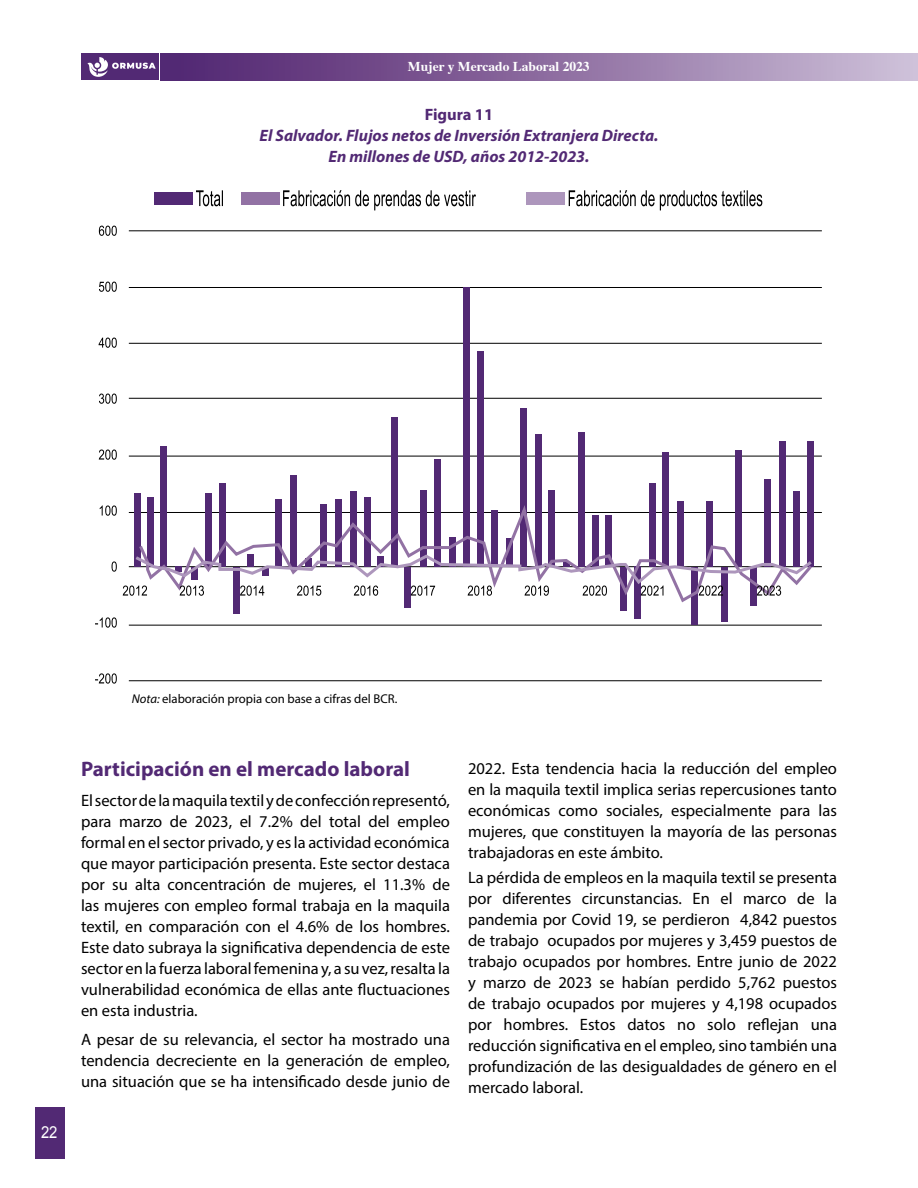
<style>
.page{position:relative;width:918px;height:1188px;background:#fff}
.page>*{position:absolute;margin:0;border:0;box-sizing:border-box;transform-origin:0 0}
.t1{font:700 21px "Myriad Pro";color:#522974}
.t2{font:16.5px/21px "Myriad Pro";color:#000;text-align:justify}
.t3{font:italic 700 16.5px/21px "Myriad Pro";color:#522974;text-align:center}
.t4{font:700 16.5px "Myriad Pro";color:#522974}
.t5{font:16.5px "Arial";color:#fff;scale:.9 1}
.t6{font:700 13.5px "Times";color:#fff}
.t7{font:12.75px "Myriad Pro";color:#000}
.s1{font-style:italic}
</style>
<div class="page">
<div style="left:161px;top:54px;width:757px;height:26px;background:linear-gradient(to right,#4d1e6c,#cdbed7)"></div>
<div style="left:81px;top:54px;width:78px;height:26px;background:#522974"></div>
<svg style="left:87px;top:57px;width:69px;height:20px"></svg>
<div style="left:35px;top:1107px;width:30px;height:51px;background:#522974"></div>
<hr style="left:129px;top:512px;width:693px;height:1px;background:#000">
<hr style="left:129px;top:566px;width:693px;height:1px;background:#000">
<hr style="left:129px;top:231px;width:693px;height:1px;background:#000">
<hr style="left:129px;top:287px;width:693px;height:1px;background:#000">
<hr style="left:129px;top:343px;width:693px;height:1px;background:#000">
<hr style="left:129px;top:398px;width:693px;height:1px;background:#000">
<hr style="left:129px;top:456px;width:693px;height:1px;background:#000">
<hr style="left:129px;top:625px;width:693px;height:1px;background:#000">
<hr style="left:129px;top:680px;width:693px;height:1px;background:#000">
<div style="left:134px;top:493px;width:7px;height:74px;background:#522974"></div>
<div style="left:404px;top:567px;width:6px;height:41px;background:#522974"></div>
<div style="left:621px;top:567px;width:6px;height:43px;background:#522974"></div>
<div style="left:634px;top:567px;width:6px;height:52px;background:#522974"></div>
<div style="left:691px;top:567px;width:6px;height:58px;background:#522974"></div>
<div style="left:721px;top:567px;width:7px;height:55px;background:#522974"></div>
<div style="left:750px;top:567px;width:7px;height:39px;background:#522974"></div>
<div style="left:233px;top:567px;width:7px;height:46px;background:#522974"></div>
<div style="left:205px;top:493px;width:7px;height:74px;background:#522974"></div>
<div style="left:220px;top:483px;width:6px;height:84px;background:#522974"></div>
<div style="left:275px;top:499px;width:7px;height:68px;background:#522974"></div>
<div style="left:335px;top:499px;width:6px;height:68px;background:#522974"></div>
<div style="left:350px;top:492px;width:6px;height:75px;background:#522974"></div>
<div style="left:365px;top:497px;width:6px;height:70px;background:#522974"></div>
<div style="left:420px;top:490px;width:6px;height:77px;background:#522974"></div>
<div style="left:435px;top:459px;width:6px;height:108px;background:#522974"></div>
<div style="left:290px;top:475px;width:7px;height:92px;background:#522974"></div>
<div style="left:391px;top:417px;width:7px;height:150px;background:#522974"></div>
<div style="left:463px;top:288px;width:7px;height:279px;background:#522974"></div>
<div style="left:477px;top:352px;width:7px;height:215px;background:#522974"></div>
<div style="left:520px;top:409px;width:6px;height:158px;background:#522974"></div>
<div style="left:535px;top:434px;width:6px;height:133px;background:#522974"></div>
<div style="left:549px;top:490px;width:6px;height:77px;background:#522974"></div>
<div style="left:578px;top:432px;width:7px;height:135px;background:#522974"></div>
<div style="left:649px;top:483px;width:7px;height:84px;background:#522974"></div>
<div style="left:735px;top:450px;width:7px;height:117px;background:#522974"></div>
<div style="left:764px;top:479px;width:6px;height:88px;background:#522974"></div>
<div style="left:808px;top:441px;width:6px;height:126px;background:#522974"></div>
<div style="left:793px;top:492px;width:7px;height:75px;background:#522974"></div>
<div style="left:779px;top:441px;width:7px;height:126px;background:#522974"></div>
<div style="left:663px;top:452px;width:6px;height:115px;background:#522974"></div>
<div style="left:148px;top:497px;width:6px;height:70px;background:#522974"></div>
<div style="left:161px;top:446px;width:6px;height:121px;background:#522974"></div>
<svg style="left:139px;top:500px;width:669px;height:104px"></svg>
<div style="left:155px;top:193px;width:38px;height:12px;background:#522974"></div>
<div style="left:241px;top:193px;width:38px;height:12px;background:#9272a4"></div>
<div style="left:526px;top:193px;width:39px;height:12px;background:#ad96bc"></div>
<svg style="left:123px;top:553px;width:692px;height:43px"></svg>
<svg style="left:95px;top:673px;width:22px;height:11px"></svg>
<svg style="left:95px;top:617px;width:22px;height:11px"></svg>
<svg style="left:112px;top:561px;width:5px;height:11px"></svg>
<svg style="left:100px;top:505px;width:17px;height:11px"></svg>
<svg style="left:99px;top:450px;width:18px;height:10px"></svg>
<svg style="left:99px;top:394px;width:18px;height:10px"></svg>
<svg style="left:99px;top:338px;width:18px;height:10px"></svg>
<svg style="left:99px;top:282px;width:18px;height:10px"></svg>
<svg style="left:99px;top:226px;width:18px;height:10px"></svg>
<svg style="left:569px;top:190px;width:193px;height:20px"></svg>
<svg style="left:283px;top:190px;width:193px;height:20px"></svg>
<svg style="left:196px;top:190px;width:27px;height:16px"></svg>
<p class="t6" style="left:408px;top:53px;width:183px">Mujer y Mercado Laboral 2023</p>
<p class="t4" style="left:425px;top:104px;width:70px">Figura 11</p>
<p class="t3" style="left:260px;top:125px;width:400px">El Salvador. Flujos netos de Inversión Extranjera Directa.<br>En millones de USD, años 2012-2023.</p>
<p class="t5" style="left:41px;top:1122px;width:20px">22</p>
<p class="t7" style="left:132px;top:691px;width:267px"><span class="s1">Nota:</span> elaboración propia con base a cifras del BCR.</p>
<p class="t1" style="left:81px;top:755px;width:330px">Participación en el mercado laboral</p>
<p class="t2" style="left:81px;top:789px;width:371px">El sector de la maquila textil y de confección representó, para marzo de 2023, el 7.2% del total del empleo formal en el sector privado, y es la actividad económica que mayor participación presenta. Este sector destaca por su alta concentración de mujeres, el 11.3% de las mujeres con empleo formal trabaja en la maquila textil, en comparación con el 4.6% de los hombres.<br>Este dato subraya la significativa dependencia de este sector en la fuerza laboral femenina y, a su vez, resalta la vulnerabilidad económica de ellas ante fluctuaciones en esta industria.</p>
<p class="t2" style="left:81px;top:1029px;width:371px">A pesar de su relevancia, el sector ha mostrado una tendencia decreciente en la generación de empleo, una situación que se ha intensificado desde junio de</p>
<p class="t2" style="left:468px;top:758px;width:371px">2022. Esta tendencia hacia la reducción del empleo en la maquila textil implica serias repercusiones tanto económicas como sociales, especialmente para las mujeres, que constituyen la mayoría de las personas trabajadoras en este ámbito.</p>
<p class="t2" style="left:468px;top:867px;width:371px">La pérdida de empleos en la maquila textil se presenta por diferentes circunstancias. En el marco de la pandemia por Covid 19, se perdieron 4,842 puestos de trabajo ocupados por mujeres y 3,459 puestos de trabajo ocupados por hombres. Entre junio de 2022 y marzo de 2023 se habían perdido 5,762 puestos de trabajo ocupados por mujeres y 4,198 ocupados por hombres. Estos datos no solo reflejan una reducción significativa en el empleo, sino también una profundización de las desigualdades de género en el mercado laboral.</p>
</div>
